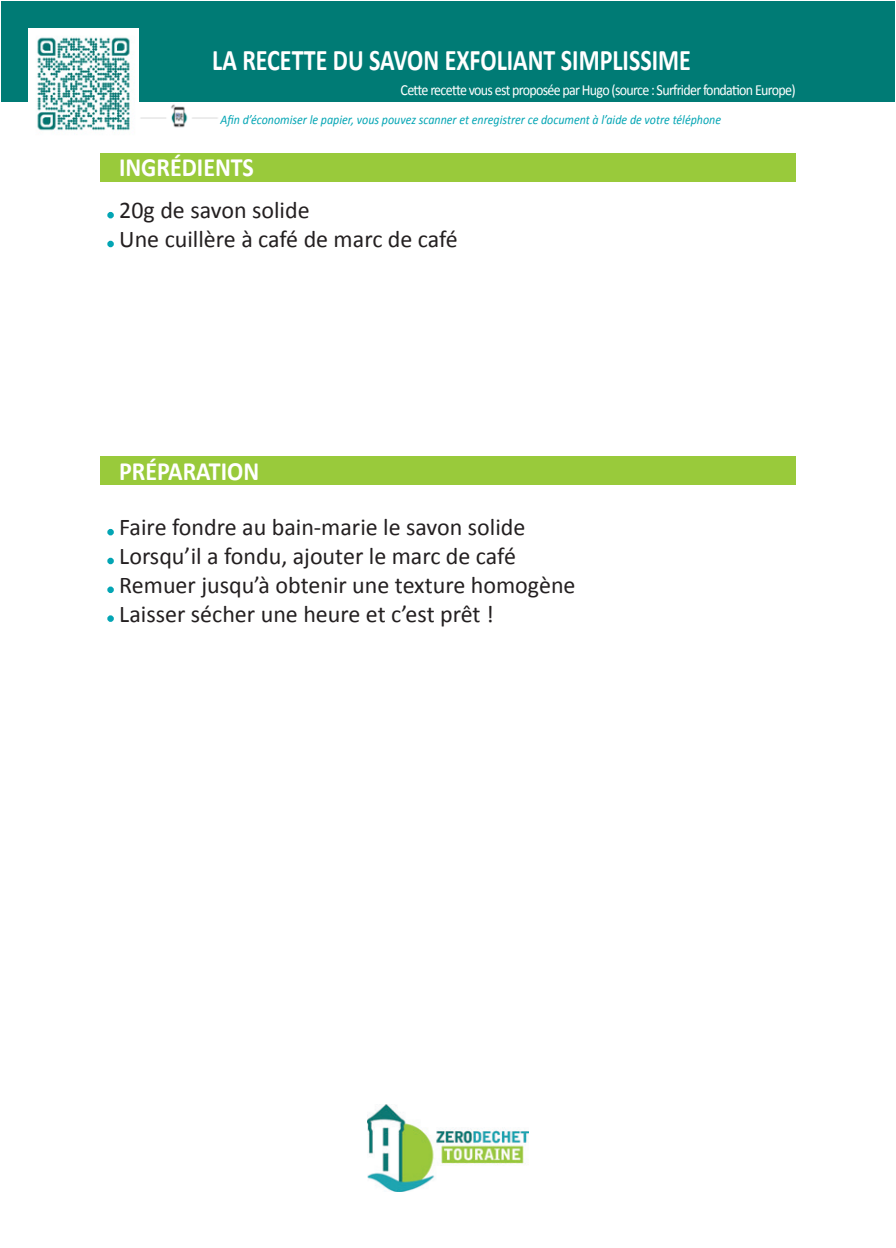
<style>
.page{position:relative;width:896px;height:1248px;background:#fff}
.page>*{position:absolute;margin:0;border:0;box-sizing:border-box;transform-origin:0 0}
.t1{font:700 30px "Calibri";color:#fff;scale:.8 1}
.t2{font:700 26.4px "Calibri";color:#fff;scale:.91 1}
.t3{font:24px "Calibri";color:#231f20}
.t4{font:15.4px "Calibri";letter-spacing:-.05em;color:#fff;scale:.91 1}
.t5{font:italic 13.2px "Calibri";color:#03a5b4;scale:.91 1}
</style>
<div class="page">
<div style="left:100px;top:153px;width:696px;height:29px;background:#99ca3b"></div>
<div style="left:1px;top:1px;width:894px;height:100px;background:#007b75"></div>
<div style="left:100px;top:456px;width:696px;height:29px;background:#99ca3b"></div>
<img style="left:367px;top:1104px;width:161px;height:87px">
<img style="left:140px;top:104px;width:78px;height:24px">
<img style="left:28px;top:28px;width:111px;height:106px">
<div style="left:107px;top:212px;width:7px;height:6px;border:2px solid #03a5b4;border-radius:50%"></div>
<div style="left:107px;top:241px;width:7px;height:6px;border:2px solid #03a5b4;border-radius:50%"></div>
<div style="left:107px;top:529px;width:7px;height:6px;border:2px solid #03a5b4;border-radius:50%"></div>
<div style="left:107px;top:557px;width:7px;height:7px;border:2px solid #03a5b4;border-radius:50%"></div>
<div style="left:107px;top:586px;width:7px;height:7px;border:2px solid #03a5b4;border-radius:50%"></div>
<div style="left:107px;top:615px;width:7px;height:7px;border:2px solid #03a5b4;border-radius:50%"></div>
<p class="t1" style="left:212px;top:41px;width:600px">LA RECETTE DU SAVON EXFOLIANT SIMPLISSIME</p>
<p class="t4" style="left:400px;top:80px;width:436px">Cette recette vous est proposée par Hugo (source : Surfrider fondation Europe)</p>
<p class="t5" style="left:221px;top:111px;width:551px">Afin d’économiser le papier, vous pouvez scanner et enregistrer ce document à l’aide de votre téléphone</p>
<p class="t2" style="left:119px;top:151px;width:150px">INGRÉDIENTS</p>
<p class="t3" style="left:119px;top:195px;width:192px">20g de savon solide</p>
<p class="t3" style="left:119px;top:224px;width:340px">Une cuillère à café de marc de café</p>
<p class="t2" style="left:119px;top:454px;width:156px">PRÉPARATION</p>
<p class="t3" style="left:119px;top:512px;width:408px">Faire fondre au bain-marie le savon solide</p>
<p class="t3" style="left:119px;top:541px;width:398px">Lorsqu’il a fondu, ajouter le marc de café</p>
<p class="t3" style="left:119px;top:570px;width:458px">Remuer jusqu’à obtenir une texture homogène</p>
<p class="t3" style="left:119px;top:598px;width:376px">Laisser sécher une heure et c’est prêt !</p>
</div>
